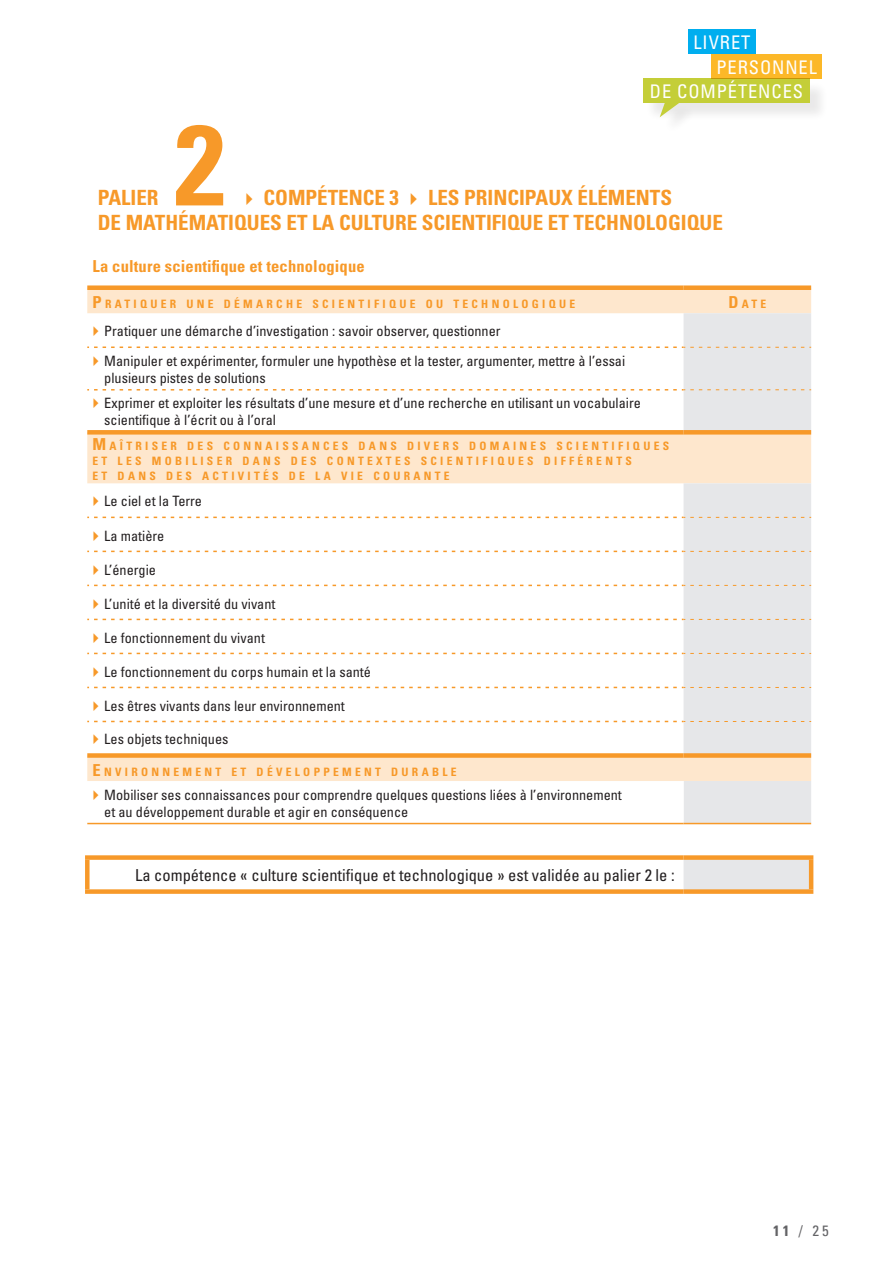
<style>
.page{position:relative;width:893px;height:1263px;background:#fff}
.page>*{position:absolute;margin:0;border:0;box-sizing:border-box;transform-origin:0 0}
.t1{font:700 condensed 113.85px "Univers";color:#f79929}
.t2{font:700 condensed 21px/25.2px "Univers";color:#f79929}
.t3{font:condensed 18.75px "Univers";letter-spacing:.05em;color:#fff}
.t4{font:condensed 16.5px "Univers";color:#231f20}
.t5{font:700 condensed 16.5px "Univers";letter-spacing:.01em;color:#f79929}
.t6{font:condensed 15px "Univers";color:#636366}
.t7{font:condensed 14.25px/30.2px "Univers";color:#231f20}
.t8{font:700 condensed 11.55px/15px "Univers";letter-spacing:.285em;color:#f79929}
.s1{font-size:16.5px}
.s2{font-weight:700}
</style>
<div class="page">
<div style="left:688px;top:30px;width:67px;height:24px;background:#00aeef"></div>
<div style="left:711px;top:54px;width:111px;height:24px;background:#fcb828"></div>
<div style="left:645px;top:81px;width:183px;height:41px;background:#f3f3f3"></div>
<div style="left:643px;top:78px;width:167px;height:25px;background:#c4ce38"></div>
<div style="left:662px;top:105px;width:34px;height:30px;background:#231f20;opacity:.1"></div>
<svg style="left:660px;top:103px;width:20px;height:14px"></svg>
<svg style="left:87px;top:290px;width:724px;height:491px"></svg>
<svg style="left:684px;top:313px;width:127px;height:576px;background:#e9e6e4"></svg>
<svg style="left:87px;top:781px;width:724px;height:74px"></svg>
<hr style="left:87px;top:823px;width:597px;height:1px;background:#f79929">
<hr style="left:684px;top:823px;width:127px;height:1px;background:#f79929">
<div style="left:85px;top:860px;width:5px;height:29px;background:#f79929"></div>
<div style="left:85px;top:855px;width:599px;height:5px;background:#f79929"></div>
<div style="left:85px;top:889px;width:599px;height:5px;background:#f79929"></div>
<div style="left:87px;top:753px;width:597px;height:5px;background:#f79929"></div>
<div style="left:684px;top:753px;width:127px;height:5px;background:#f79929"></div>
<div style="left:684px;top:285px;width:127px;height:5px;background:#f79929"></div>
<svg style="left:87px;top:721px;width:724px;height:1px"></svg>
<svg style="left:87px;top:687px;width:724px;height:1px"></svg>
<svg style="left:87px;top:653px;width:724px;height:1px"></svg>
<svg style="left:87px;top:619px;width:724px;height:1px"></svg>
<svg style="left:87px;top:585px;width:724px;height:1px"></svg>
<svg style="left:87px;top:517px;width:724px;height:1px"></svg>
<svg style="left:87px;top:551px;width:724px;height:1px"></svg>
<svg style="left:87px;top:346px;width:724px;height:2px"></svg>
<svg style="left:87px;top:389px;width:724px;height:1px"></svg>
<div style="left:87px;top:285px;width:597px;height:5px;background:#f79929"></div>
<div style="left:87px;top:430px;width:597px;height:5px;background:#f79929"></div>
<div style="left:684px;top:430px;width:127px;height:5px;background:#f79929"></div>
<div style="left:684px;top:855px;width:129px;height:5px;background:#f79929"></div>
<hr style="left:809px;top:860px;width:4px;height:29px;background:#f79929">
<div style="left:684px;top:889px;width:129px;height:5px;background:#f79929"></div>
<svg style="left:94px;top:326px;width:5px;height:10px"></svg>
<svg style="left:94px;top:356px;width:5px;height:10px"></svg>
<svg style="left:94px;top:398px;width:5px;height:10px"></svg>
<svg style="left:94px;top:496px;width:5px;height:10px"></svg>
<svg style="left:94px;top:531px;width:5px;height:10px"></svg>
<svg style="left:94px;top:565px;width:5px;height:10px"></svg>
<svg style="left:94px;top:599px;width:5px;height:10px"></svg>
<svg style="left:94px;top:633px;width:5px;height:10px"></svg>
<svg style="left:94px;top:667px;width:5px;height:10px"></svg>
<svg style="left:94px;top:701px;width:5px;height:10px"></svg>
<svg style="left:94px;top:734px;width:5px;height:10px"></svg>
<svg style="left:94px;top:790px;width:5px;height:10px"></svg>
<h3 class="t3" style="left:693px;top:31px;width:58px">LIVRET</h3>
<h3 class="t3" style="left:716px;top:55px;width:102px">PERSONNEL</h3>
<h3 class="t3" style="left:650px;top:80px;width:155px">DE COMPÉTENCES</h3>
<h1 class="t1" style="left:175px;top:95px;width:52px">2</h1>
<h2 class="t2" style="left:98px;top:184px;width:627px;text-indent:330px">LES PRINCIPAUX ÉLÉMENTS<br>DE MATHÉMATIQUES ET LA CULTURE SCIENTIFIQUE ET TECHNOLOGIQUE</h2>
<p class="t5" style="left:93px;top:256px;width:274px">LA CULTURE SCIENTIFIQUE ET TECHNOLOGIQUE</p>
<p class="t8" style="left:93px;top:296px;width:484px"><span class="s1">P</span> RATIQUER UNE DÉ MARCHE SCIENTIFIQUE OU TECHNOLOGIQUE</p>
<p class="t8" style="left:728px;top:296px;width:39px"><span class="s1">D</span>ATE</p>
<p class="t7" style="left:104px;top:316px;width:522px">Pratiquer une démarche d’investigation : savoir observer, questionner<br>Manipuler et expérimenter, formuler une hypothèse et la tester, argumenter, mettre à l’essai</p>
<p class="t7" style="left:104px;top:366px;width:538px;line-height:24.6px">plusieurs pistes de solutions<br>Exprimer et exploiter les résultats d’une mesure et d’une recherche en utilisant un vocabulaire</p>
<p class="t7" style="left:104px;top:405px;width:173px">scientifique à l’écrit ou à l’oral</p>
<p class="t8" style="left:93px;top:438px;width:578px"><span class="s1">M</span> AÎTRISER DES CONNAISSANCES DANS DIVERS DOMAINES SCIENTIFIQUES<br>ET LES MOBILISER DANS DES CONTEXTES SCIENTIFIQUES DIFFÉRENTS<br>ET DANS DES ACTIVITÉS DE LA VIE COURANTE</p>
<p class="t7" style="left:104px;top:486px;width:99px">Le ciel et la Terre</p>
<p class="t7" style="left:104px;top:520px;width:62px">La matière</p>
<p class="t7" style="left:104px;top:554px;width:53px">L’énergie</p>
<p class="t7" style="left:104px;top:588px;width:173px">L’unité et la diversité du vivant</p>
<p class="t7" style="left:104px;top:622px;width:162px">Le fonctionnement du vivant</p>
<p class="t7" style="left:104px;top:656px;width:268px">Le fonctionnement du corps humain et la santé</p>
<p class="t7" style="left:104px;top:690px;width:242px">Les êtres vivants dans leur environnement</p>
<p class="t7" style="left:104px;top:723px;width:126px">Les objets techniques</p>
<p class="t8" style="left:93px;top:764px;width:366px"><span class="s1">E</span> NVIRONNEMENT ET DÉ VELOPPEMENT DURABLE</p>
<p class="t7" style="left:104px;top:786px;width:519px;line-height:17.1px">Mobiliser ses connaissances pour comprendre quelques questions liées à l’environnement et au développement durable et agir en conséquence</p>
<h2 class="t2" style="left:98px;top:184px;width:62px">PALIER</h2>
<h2 class="t2" style="left:264px;top:184px;width:137px">COMPÉTENCE 3</h2>
<p class="t4" style="left:135px;top:865px;width:541px">La compétence « culture scientifique et technologique » est validée au palier 2 le :</p>
<p class="t6" style="left:773px;top:1221px;width:57px"><span class="s2">11</span> / 25</p>
</div>
